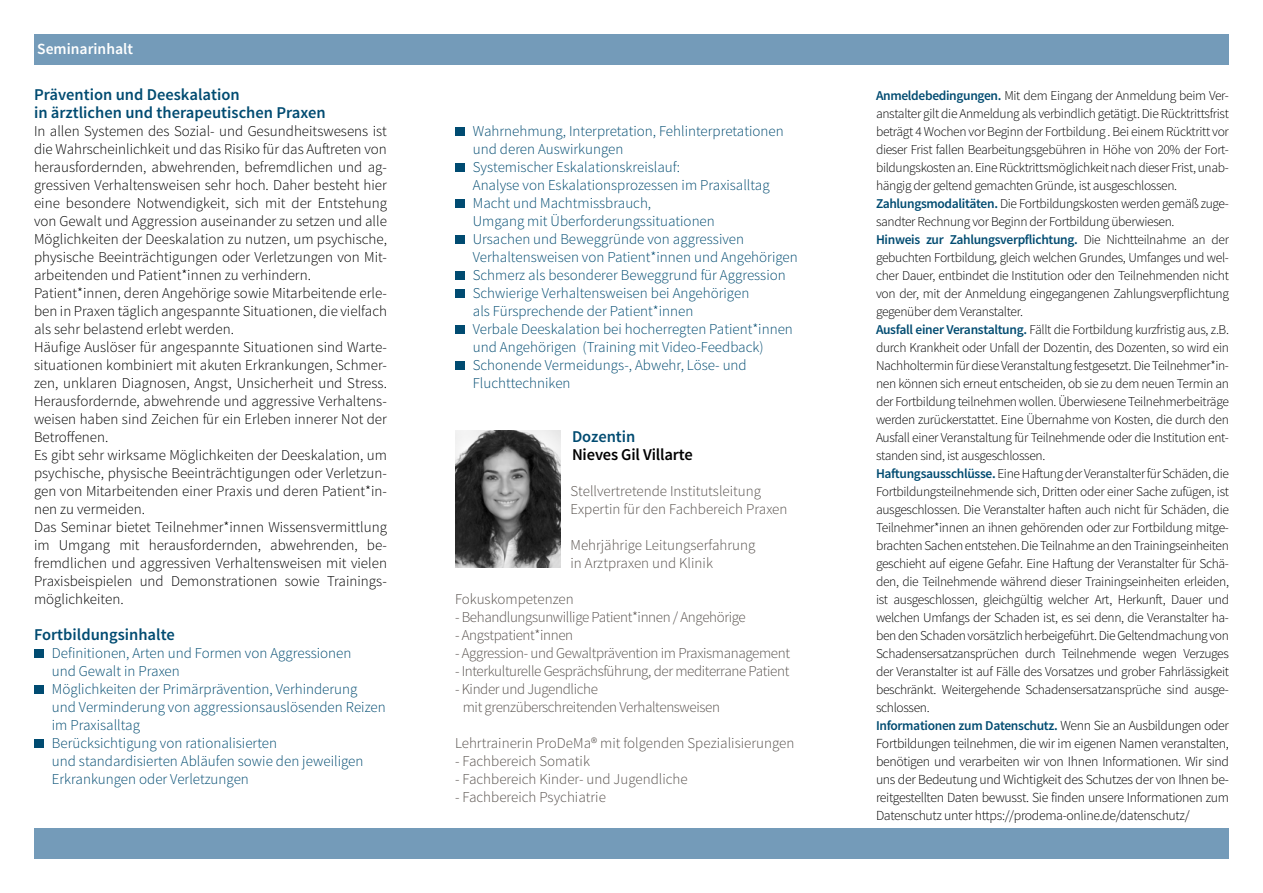
<style>
.page{position:relative;width:1263px;height:893px;background:#fff}
.page>*{position:absolute;margin:0;border:0;box-sizing:border-box;transform-origin:0 0}
.Headline_1{font:600 16.5px/18px "Source Sans Pro";color:#004b71}
.Headline_1-2{font:600 16.5px "Source Sans Pro";letter-spacing:-.01em;color:#000}
.Aufzählung{font:600 15.6px "Source Sans Pro";color:#fff}
.Fliestext{font:300 15px/18px "Source Sans Pro";color:#000;text-align:justify}
.Aufzählung-2{font:300 15px "Source Sans Pro";color:#004b71}
.Vita-Text{font:300 15px/18px "Source Sans Pro";letter-spacing:-.01em;color:#57514d}
.t1{font:300 13.8px/18px "Source Sans Pro";letter-spacing:-.025em;color:#000;text-align:justify}
.t2{font:300 13.5px/18px "Source Sans Pro";letter-spacing:-.025em;color:#000;text-align:justify}
.t3{font:600 13.5px "Source Sans Pro";letter-spacing:-.025em;color:#004b71}
.s1{font-weight:600;color:#004b71}
.s2{font-weight:300;font-size:13.8px;color:#000}
</style>
<div class="page">
<div style="left:34px;top:649px;width:9px;height:9px;background:#004b71"></div>
<div style="left:34px;top:685px;width:9px;height:9px;background:#004b71"></div>
<div style="left:34px;top:739px;width:9px;height:9px;background:#004b71"></div>
<div style="left:34px;top:34px;width:1195px;height:31px;background:#749bb9"></div>
<div style="left:34px;top:828px;width:1195px;height:31px;background:#749bb9"></div>
<div style="left:455px;top:127px;width:9px;height:9px;background:#004b71"></div>
<div style="left:455px;top:163px;width:9px;height:9px;background:#004b71"></div>
<div style="left:455px;top:199px;width:9px;height:9px;background:#004b71"></div>
<div style="left:455px;top:235px;width:9px;height:9px;background:#004b71"></div>
<div style="left:455px;top:271px;width:9px;height:9px;background:#004b71"></div>
<div style="left:455px;top:289px;width:9px;height:9px;background:#004b71"></div>
<div style="left:455px;top:325px;width:9px;height:9px;background:#004b71"></div>
<div style="left:455px;top:361px;width:9px;height:9px;background:#004b71"></div>
<img style="left:455px;top:430px;width:105px;height:138px">
<p class="Aufzählung" style="left:37px;top:39px;width:97px">Seminarinhalt</p>
<p class="Headline_1" style="left:34px;top:86px;width:293px">Prävention und Deeskalation<br>in ärztlichen und therapeutischen Praxen</p>
<p class="Fliestext" style="left:34px;top:122px;width:354px">In allen Systemen des Sozial- und Gesundheitswesens ist die Wahrscheinlichkeit und das Risiko für das Auftreten von herausfordernden, abwehrenden, befremdlichen und ag&shy;gressiven Verhaltensweisen sehr hoch. Daher besteht hier eine besondere Notwendigkeit, sich mit der Entstehung von Gewalt und Aggression auseinander zu setzen und alle Möglichkeiten der Deeskalation zu nutzen, um psychische, physische Beeinträchtigungen oder Verletzungen von Mit&shy;arbeitenden und Patient*innen zu verhindern.</p>
<p class="Fliestext" style="left:34px;top:284px;width:354px">Patient*innen, deren Angehörige sowie Mitarbeitende erle&shy;ben in Praxen täglich angespannte Situationen, die vielfach als sehr belastend erlebt werden.</p>
<p class="Fliestext" style="left:34px;top:338px;width:354px">Häufige Auslöser für angespannte Situationen sind Warte&shy;situationen kombiniert mit akuten Erkrankungen, Schmer&shy;zen, unklaren Diagnosen, Angst, Unsicherheit und Stress.<br>Herausfordernde, abwehrende und aggressive Verhaltens&shy;weisen haben sind Zeichen für ein Erleben innerer Not der Betroffenen.</p>
<p class="Fliestext" style="left:34px;top:446px;width:354px">Es gibt sehr wirksame Möglichkeiten der Deeskalation, um psychische, physische Beeinträchtigungen oder Verletzun&shy;gen von Mitarbeitenden einer Praxis und deren Patient*in&shy;nen zu vermeiden.</p>
<p class="Fliestext" style="left:34px;top:518px;width:354px">Das Seminar bietet Teilnehmer*innen Wissensvermittlung im Umgang mit herausfordernden, abwehrenden, be&shy;fremdlichen und aggressiven Verhaltensweisen mit vielen Praxisbeispielen und Demonstrationen sowie Trainings&shy;möglichkeiten.</p>
<p class="Headline_1" style="left:34px;top:626px;width:142px">Fortbildungsinhalte</p>
<p class="Aufzählung-2" style="left:52px;top:644px;width:301px">Definitionen, Arten und Formen von Aggressionen</p>
<p class="Aufzählung-2" style="left:52px;top:662px;width:129px">und Gewalt in Praxen</p>
<p class="Aufzählung-2" style="left:52px;top:680px;width:307px">Möglichkeiten der Primärprävention, Verhinderung</p>
<p class="Aufzählung-2" style="left:52px;top:698px;width:335px">und Verminderung von aggressionsauslösenden Reizen</p>
<p class="Aufzählung-2" style="left:52px;top:716px;width:90px">im Praxisalltag</p>
<p class="Aufzählung-2" style="left:52px;top:734px;width:227px">Berücksichtigung von rationalisierten</p>
<p class="Aufzählung-2" style="left:52px;top:752px;width:313px">und standardisierten Abläufen sowie den jeweiligen</p>
<p class="Aufzählung-2" style="left:52px;top:770px;width:198px">Erkrankungen oder Verletzungen</p>
<p class="Aufzählung-2" style="left:473px;top:122px;width:312px">Wahrnehmung, Interpretation, Fehlinterpretationen</p>
<p class="Aufzählung-2" style="left:473px;top:140px;width:152px">und deren Auswirkungen</p>
<p class="Aufzählung-2" style="left:473px;top:158px;width:209px">Systemischer Eskalationskreislauf:</p>
<p class="Aufzählung-2" style="left:473px;top:176px;width:298px">Analyse von Eskalationsprozessen im Praxisalltag</p>
<p class="Aufzählung-2" style="left:473px;top:194px;width:180px">Macht und Machtmissbrauch,</p>
<p class="Aufzählung-2" style="left:473px;top:212px;width:243px">Umgang mit Überforderungssituationen</p>
<p class="Aufzählung-2" style="left:473px;top:230px;width:273px">Ursachen und Beweggründe von aggressiven</p>
<p class="Aufzählung-2" style="left:473px;top:248px;width:326px">Verhaltensweisen von Patient*innen und Angehörigen</p>
<p class="Aufzählung-2" style="left:473px;top:266px;width:314px">Schmerz als besonderer Beweggrund für Aggression</p>
<p class="Aufzählung-2" style="left:473px;top:284px;width:278px">Schwierige Verhaltensweisen bei Angehörigen</p>
<p class="Aufzählung-2" style="left:473px;top:302px;width:222px">als Fürsprechende der Patient*innen</p>
<p class="Aufzählung-2" style="left:473px;top:320px;width:322px">Verbale Deeskalation bei hocherregten Patient*innen</p>
<p class="Aufzählung-2" style="left:473px;top:338px;width:292px">und Angehörigen (Training mit Video-Feedback)</p>
<p class="Aufzählung-2" style="left:473px;top:356px;width:275px">Schonende Vermeidungs-, Abwehr, Löse- und</p>
<p class="Aufzählung-2" style="left:473px;top:374px;width:99px">Fluchttechniken</p>
<p class="Headline_1" style="left:572px;top:428px;width:65px">Dozentin</p>
<p class="Headline_1-2" style="left:572px;top:444px;width:122px">Nieves Gil Villarte</p>
<p class="Vita-Text" style="left:570px;top:482px;width:192px">Stellvertretende Institutsleitung</p>
<p class="Vita-Text" style="left:570px;top:500px;width:218px">Expertin für den Fachbereich Praxen</p>
<p class="Vita-Text" style="left:570px;top:536px;width:186px">Mehrjährige Leitungserfahrung in Arztpraxen und Klinik</p>
<p class="Vita-Text" style="left:455px;top:590px;width:120px">Fokuskompetenzen</p>
<p class="Vita-Text" style="left:455px;top:608px;width:292px">- Behandlungsunwillige Patient*innen / Angehörige</p>
<p class="Vita-Text" style="left:455px;top:626px;width:120px">- Angstpatient*innen</p>
<p class="Vita-Text" style="left:455px;top:644px;width:337px">- Aggression- und Gewaltprävention im Praxismanagement</p>
<p class="Vita-Text" style="left:455px;top:662px;width:336px">- Interkulturelle Gesprächsführung, der mediterrane Patient</p>
<p class="Vita-Text" style="left:455px;top:680px;width:144px">- Kinder und Jugendliche</p>
<p class="Vita-Text" style="left:463px;top:698px;width:259px">mit grenzüberschreitenden Verhaltensweisen</p>
<p class="Vita-Text" style="left:455px;top:734px;width:341px">Lehrtrainerin ProDeMa® mit folgenden Spezialisierungen</p>
<p class="Vita-Text" style="left:455px;top:752px;width:136px">- Fachbereich Somatik</p>
<p class="Vita-Text" style="left:455px;top:770px;width:234px">- Fachbereich Kinder- und Jugendliche</p>
<p class="Vita-Text" style="left:455px;top:788px;width:152px">- Fachbereich Psychiatrie</p>
<p class="t2" style="left:876px;top:86px;width:354px"><span class="s1">Anmeldebedingungen.</span> Mit dem Eingang der Anmeldung beim Ver&shy;anstalter gilt die Anmeldung als verbindlich getätigt. Die Rücktrittsfrist beträgt 4 Wochen vor Beginn der Fortbildung . Bei einem Rücktritt vor dieser Frist fallen Bearbeitungsgebühren in Höhe von 20% der Fort&shy;bildungskosten an. Eine Rücktrittsmöglichkeit nach dieser Frist, unab&shy;hängig der geltend gemachten Gründe, ist ausgeschlossen.</p>
<p class="t2" style="left:876px;top:194px;width:354px"><span class="s1">Zahlungsmodalitäten.</span> Die Fortbildungskosten werden gemäß zuge&shy;sandter Rechnung vor Beginn der Fortbildung überwiesen.</p>
<p class="t2" style="left:876px;top:230px;width:354px"><span class="s1">Hinweis zur Zahlungsverpflichtung.</span> Die Nichtteilnahme an der gebuchten Fortbildung, gleich welchen Grundes, Umfanges und wel&shy;cher Dauer, entbindet die Institution oder den Teilnehmenden nicht von der, mit der Anmeldung eingegangenen Zahlungsverpflichtung gegenüber dem Veranstalter.</p>
<p class="t2" style="left:876px;top:320px;width:354px"><span class="s1">Ausfall einer Veranstaltung.</span> Fällt die Fortbildung kurzfristig aus, z.B. durch Krankheit oder Unfall der Dozentin, des Dozenten, so wird ein Nachholtermin für diese Veranstaltung festgesetzt. Die Teilnehmer*in&shy;nen können sich erneut entscheiden, ob sie zu dem neuen Termin an der Fortbildung teilnehmen wollen. Überwiesene Teilnehmerbeiträge werden zurückerstattet. Eine Übernahme von Kosten, die durch den Ausfall einer Veranstaltung für Teilnehmende oder die Institution ent&shy;standen sind, ist ausgeschlossen.</p>
<p class="t2" style="left:876px;top:464px;width:354px"><span class="s1">Haftungsausschlüsse.</span>Eine Haftung der Veranstalter für Schäden, die Fortbildungsteilnehmende sich, Dritten oder einer Sache zufügen, ist ausgeschlossen. Die Veranstalter haften auch nicht für Schäden, die Teilnehmer*innen an ihnen gehörenden oder zur Fortbildung mitge&shy;brachten Sachen entstehen. Die Teilnahme an den Trainingseinheiten geschieht auf eigene Gefahr. Eine Haftung der Veranstalter für Schä&shy;den, die Teilnehmende während dieser Trainingseinheiten erleiden, ist ausgeschlossen, gleichgültig welcher Art, Herkunft, Dauer und welchen Umfangs der Schaden ist, es sei denn, die Veranstalter ha&shy;ben den Schaden vorsätzlich herbeigeführt. Die Geltendmachung von Schadensersatzansprüchen durch Teilnehmende wegen Verzuges der Veranstalter ist auf Fälle des Vorsatzes und grober Fahrlässigkeit beschränkt. Weitergehende Schadensersatzansprüche sind ausge&shy;schlossen.</p>
<p class="t3" style="left:876px;top:717px;width:354px">Informationen zum Datenschutz. <span class="s2">Wenn Sie an Ausbildungen oder</span></p>
<p class="t1" style="left:876px;top:734px;width:354px">Fortbildungen teilnehmen, die wir im eigenen Namen veranstalten, benötigen und verarbeiten wir von Ihnen Informationen. Wir sind uns der Bedeutung und Wichtigkeit des Schutzes der von Ihnen be&shy;reitgestellten Daten bewusst. Sie finden unsere Informationen zum Datenschutz unter https://prodema-online.de/datenschutz/</p>
</div>
